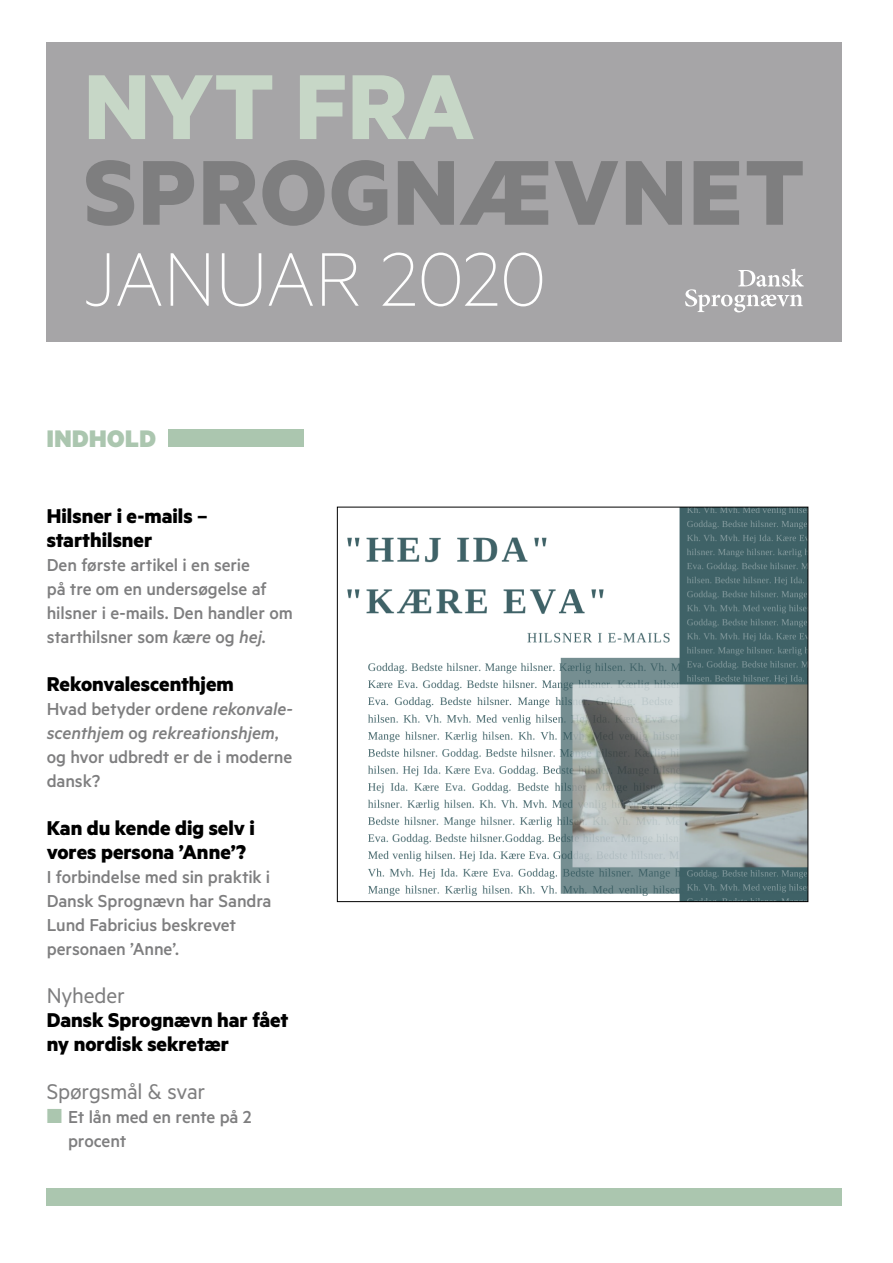
<style>
.page{position:relative;width:893px;height:1263px;background:#fff}
.page>*{position:absolute;margin:0;border:0;box-sizing:border-box;transform-origin:0 0}
.t1{font:700 103.8px "Metric";color:#c7d7c7}
.t2{font:700 103.65px "Metric";letter-spacing:.02em;color:#7e7e7f}
.t3{font:100 85.5px "Metric";color:#fff}
.t4{font:900 27px "Metric";letter-spacing:.02em;color:#abc6af}
.t5{font:24px "Metric";letter-spacing:-.01em;color:#7e7e7f}
.t6{font:700 22.5px/24px "Metric";color:#000}
.t7{font:500 19.5px/24px "Metric";letter-spacing:-.005em;color:#7e7e7f}
.s1{font-style:italic}
.s2{color:#abc6af}
</style>
<div class="page">
<div style="left:47px;top:43px;width:795px;height:299px;background:#a6a5a7"></div>
<svg style="left:685px;top:269px;width:119px;height:43px"></svg>
<div style="left:168px;top:429px;width:135px;height:17px;background:#abc6af"></div>
<img style="left:347px;top:509px;width:459px;height:391px">
<div style="left:47px;top:1188px;width:795px;height:17px;background:#abc6af"></div>
<p class="t1" style="left:84px;top:43px;width:392px">NYT FRA</p>
<p class="t2" style="left:84px;top:129px;width:722px">SPROGNÆVNET</p>
<p class="t3" style="left:84px;top:229px;width:463px">JANUAR 2020</p>
<p class="t4" style="left:47px;top:422px;width:111px">INDHOLD</p>
<h3 class="t6" style="left:47px;top:503px;width:162px">Hilsner i e-mails – starthilsner</h3>
<p class="t7" style="left:47px;top:552px;width:247px">Den første artikel i en serie<br>på tre om en undersøgelse af hilsner i e-mails. Den handler om starthilsner som <span class="s1">kære</span> og <span class="s1">hej.</span></p>
<h3 class="t6" style="left:47px;top:671px;width:189px">Rekonvalescenthjem</h3>
<p class="t7" style="left:47px;top:696px;width:247px">Hvad betyder ordene <span class="s1">rekonvale&shy;scenthjem</span> og <span class="s1">rekreationshjem</span>, og hvor udbredt er de i moderne dansk?</p>
<p class="t6" style="left:47px;top:815px;width:210px">Kan du kende dig selv i vores persona ’Anne’?</p>
<p class="t7" style="left:47px;top:864px;width:226px">I forbindelse med sin praktik i<br>Dansk Sprognævn har Sandra<br>Lund Fabricius beskrevet personaen ’Anne’.</p>
<p class="t5" style="left:47px;top:981px;width:80px">Nyheder</p>
<p class="t6" style="left:47px;top:1007px;width:243px">Dansk Sprognævn har fået ny nordisk sekretær</p>
<p class="t5" style="left:47px;top:1077px;width:160px">Spørgsmål &amp; svar</p>
<p class="t7" style="left:68px;top:1104px;width:185px;text-indent:-21px"><span class="s2">■</span> Et lån med en rente på 2 procent</p>
</div>
